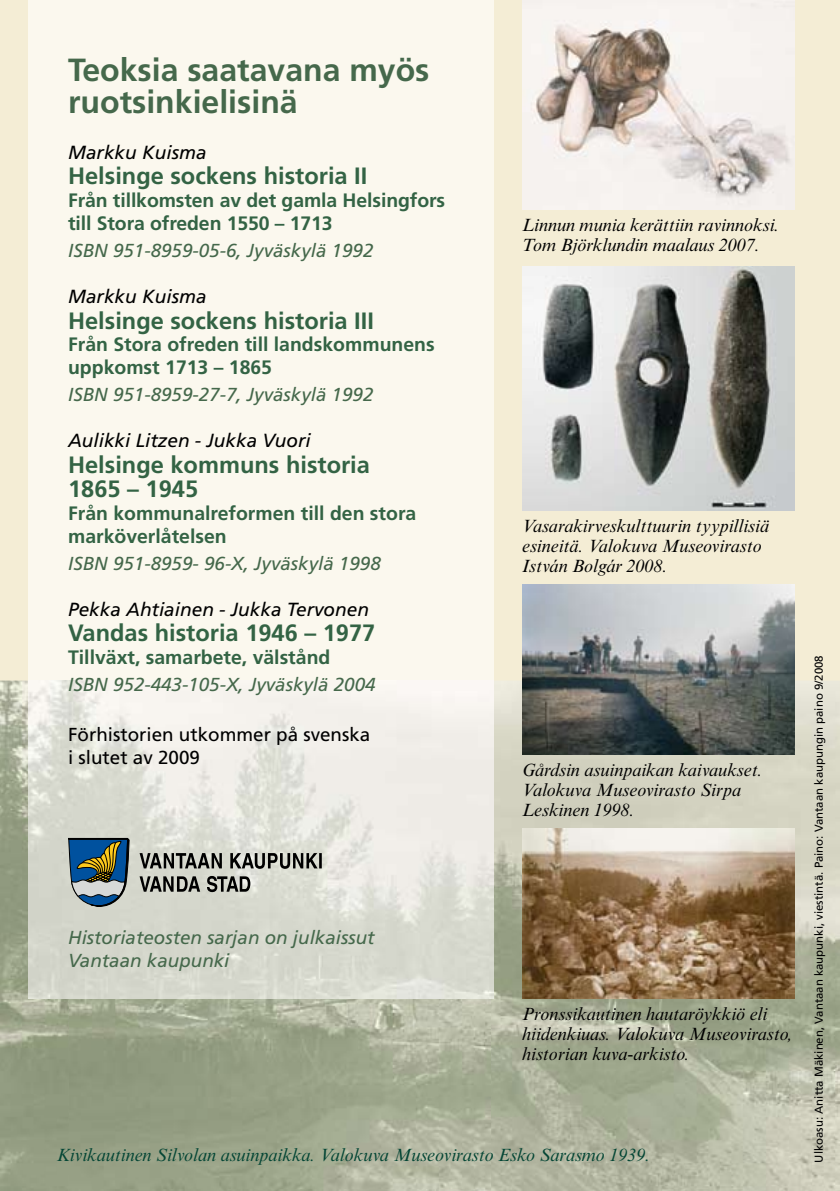
<style>
.page{position:relative;width:840px;height:1191px;background:#fff}
.page>*{position:absolute;margin:0;border:0;box-sizing:border-box;transform-origin:0 0}
.t1{font:700 32px/32px "Frutiger LT Std";color:#45684b}
.t2{font:700 23.6px/24px "Frutiger LT Std";color:#336344}
.t3{font:700 19.4px/22.8px "Frutiger LT Std";color:#336344}
.t4{font:italic 19px "Frutiger LT Std";color:#000}
.t5{font:italic 18.8px/22.4px "Frutiger LT Std";color:#45684b}
.t6{font:18.8px/22.8px "Frutiger LT Std";color:#000}
.t7{font:italic 18px/20px "Times New Roman MT Std";color:#000}
.t8{font:italic 18px "Times New Roman MT Std";color:#044635}
.t9{font:11.4px "Frutiger LT Std";color:#000}
</style>
<div class="page">
<div style="left:0;top:0;width:839px;height:1191px;background:#f4edd5"></div>
<img style="left:0;top:680px;width:69px;height:511px">
<img style="left:490px;top:680px;width:349px;height:511px">
<img style="left:69px;top:998px;width:421px;height:193px">
<img style="left:522px;top:828px;width:272px;height:170px">
<img style="left:522px;top:266px;width:272px;height:244px">
<img style="left:522px;top:584px;width:272px;height:170px">
<div style="left:28px;top:0;width:465px;height:680px;background:#fbf8ee"></div>
<img style="left:28px;top:680px;width:465px;height:318px">
<svg style="left:68px;top:838px;width:61px;height:68px;background:#55717e"></svg>
<svg style="left:139px;top:876px;width:111px;height:16px;background:#777872"></svg>
<svg style="left:139px;top:853px;width:182px;height:16px;background:#7b7c76"></svg>
<img style="left:522px;top:0;width:272px;height:210px">
<h1 class="t1" style="left:68px;top:54px;width:363px">Teoksia saatavana myös ruotsinkielisinä</h1>
<p class="t4" style="left:68px;top:141px;width:140px">Markku Kuisma</p>
<h2 class="t2" style="left:68px;top:164px;width:300px">Helsinge sockens historia II</h2>
<p class="t3" style="left:68px;top:189px;width:378px">Från tillkomsten av det gamla Helsingfors till Stora ofreden 1550 – 1713</p>
<p class="t5" style="left:68px;top:239px;width:307px">ISBN 951-8959-05-6, Jyväskylä 1992</p>
<p class="t4" style="left:68px;top:285px;width:140px">Markku Kuisma</p>
<h2 class="t2" style="left:68px;top:308px;width:307px">Helsinge sockens historia III</h2>
<p class="t3" style="left:68px;top:333px;width:368px">Från Stora ofreden till landskommunens uppkomst 1713 – 1865</p>
<p class="t5" style="left:68px;top:384px;width:307px">ISBN 951-8959-27-7, Jyväskylä 1992</p>
<p class="t4" style="left:68px;top:429px;width:244px">Aulikki Litzen - Jukka Vuori</p>
<h2 class="t2" style="left:68px;top:453px;width:303px">Helsinge kommuns historia<br>1865 – 1945</h2>
<p class="t3" style="left:68px;top:502px;width:349px">Från kommunalreformen till den stora marköverlåtelsen</p>
<p class="t5" style="left:68px;top:552px;width:314px">ISBN 951-8959- 96-X, Jyväskylä 1998</p>
<p class="t4" style="left:68px;top:598px;width:302px">Pekka Ahtiainen - Jukka Tervonen</p>
<h2 class="t2" style="left:68px;top:621px;width:308px">Vandas historia 1946 – 1977</h2>
<p class="t3" style="left:68px;top:646px;width:264px">Tillväxt, samarbete, välstånd</p>
<p class="t5" style="left:68px;top:673px;width:309px">ISBN 952-443-105-X, Jyväskylä 2004</p>
<p class="t6" style="left:68px;top:723px;width:303px">Förhistorien utkommer på svenska i slutet av 2009</p>
<p class="t5" style="left:68px;top:926px;width:308px">Historiateosten sarjan on julkaissut<br>Vantaan kaupunki</p>
<p class="t7" style="left:522px;top:215px;width:259px">Linnun munia kerättiin ravinnoksi.<br>Tom Björklundin maalaus 2007.</p>
<p class="t7" style="left:522px;top:516px;width:248px">Vasarakirveskulttuurin tyypillisiä esineitä. Valokuva Museovirasto<br>István Bolgár 2008.</p>
<p class="t7" style="left:522px;top:760px;width:242px">Gårdsin asuinpaikan kaivaukset.<br>Valokuva Museovirasto Sirpa<br>Leskinen 1998.</p>
<p class="t7" style="left:522px;top:1003px;width:271px">Pronssikautinen hautaröykkiö eli hiidenkiuas. Valokuva Museovirasto, historian kuva-arkisto.</p>
<p class="t8" style="left:57px;top:1144px;width:594px">Kivikautinen Silvolan asuinpaikka. Valokuva Museovirasto Esko Sarasmo 1939.</p>
<p class="t9" style="left:811px;top:1162px;width:508px;rotate:-90deg">Ulkoasu: Anitta Mäkinen, Vantaan kaupunki, viestintä. Paino: Vantaan kaupungin paino 9/2008</p>
</div>
